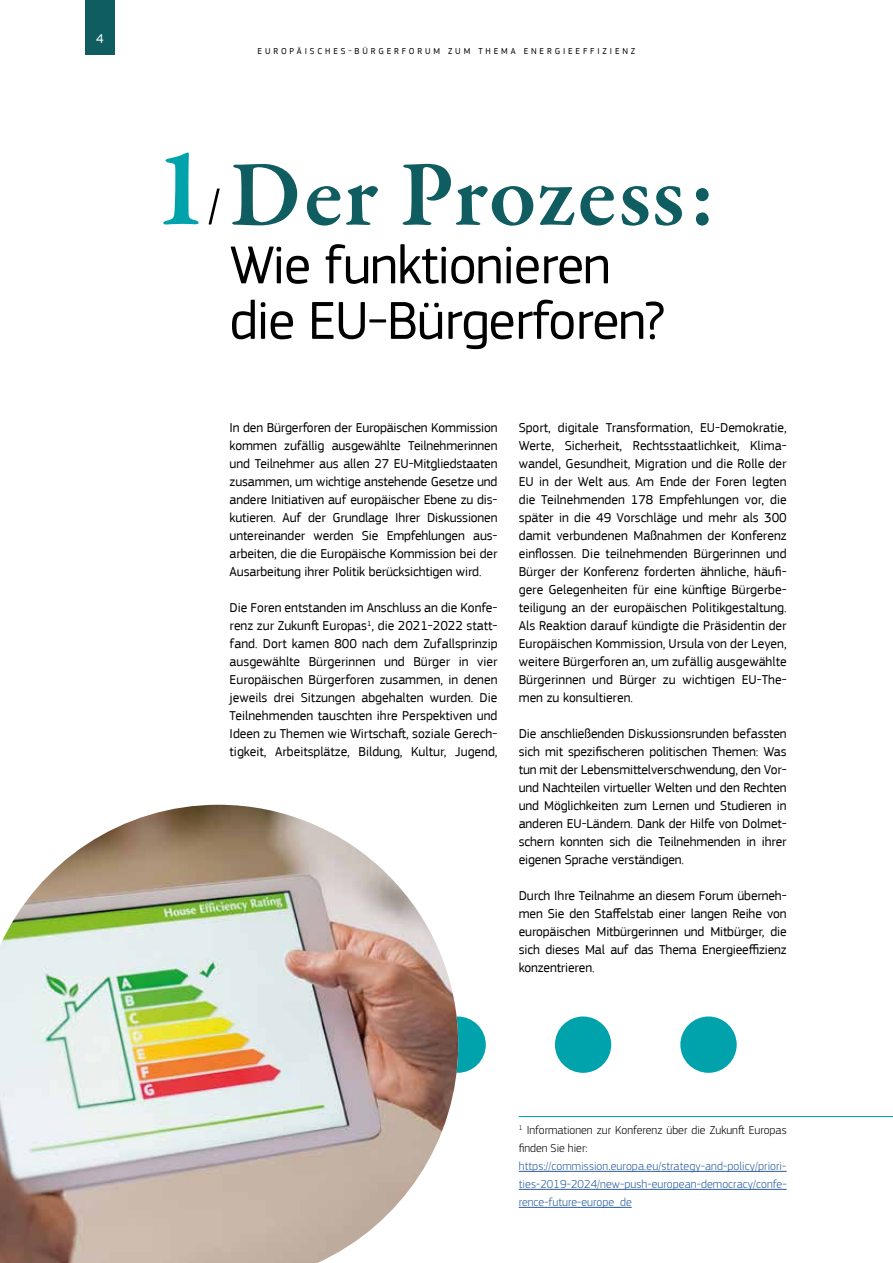
<style>
.page{position:relative;width:893px;height:1263px;background:#fff}
.page>*{position:absolute;margin:0;border:0;box-sizing:border-box;transform-origin:0 0}
.t1{font:600 94.5px "Garamond Premr Pro";letter-spacing:.015em;color:#0f5c61}
.t2{font:55.5px/55.5px "EC Square Sans Pro";letter-spacing:-.02em;color:#000}
.t3{font:13.5px/18px "EC Square Sans Pro";letter-spacing:-.01em;color:#000;text-align:justify}
.t4{font:13.5px "EC Square Sans Pro";color:#fff}
.t5{font:300 12px/18px "EC Square Sans Pro";letter-spacing:.005em;color:#275b9b;text-align:justify}
.t6{font:300 12px/18px "EC Square Sans Pro";color:#000}
.t7{font:9px "EC Square Sans Pro";letter-spacing:.32em;color:#000}
</style>
<div class="page">
<div style="left:85px;top:0;width:30px;height:54px;background:#0f5c61"></div>
<div style="left:429px;top:1016px;width:57px;height:57px;background:#00a3ab;border-radius:50%"></div>
<img style="left:0;top:805px;width:458px;height:458px">
<div style="left:680px;top:1016px;width:57px;height:57px;background:#00a3ab;border-radius:50%"></div>
<div style="left:555px;top:1016px;width:56px;height:57px;background:#00a3ab;border-radius:50%"></div>
<svg style="left:163px;top:152px;width:36px;height:73px"></svg>
<svg style="left:209px;top:189px;width:11px;height:36px"></svg>
<hr style="left:519px;top:1171px;width:268px;height:1px;background:#275b9b">
<hr style="left:519px;top:1189px;width:268px;height:1px;background:#275b9b">
<hr style="left:519px;top:1207px;width:113px;height:1px;background:#275b9b">
<hr style="left:519px;top:1116px;width:374px;height:1px;background:#00a3ab">
<p class="t4" style="left:96px;top:30px;width:9px">4</p>
<p class="t7" style="left:258px;top:46px;width:379px">EUROPÄISCHES-BÜRGERFORUM ZUM THEMA ENERGIEEFFIZIENZ</p>
<h1 class="t1" style="left:230px;top:138px;width:488px">Der Prozess:</h1>
<h2 class="t2" style="left:230px;top:238px;width:437px">Wie funktionieren die EU-Bürgerforen?</h2>
<p class="t3" style="left:230px;top:419px;width:269px">In den Bürgerforen der Europäischen Kommission kommen zufällig ausgewählte Teilnehmerinnen und Teilnehmer aus allen 27 EU-Mitgliedstaaten zusammen, um wichtige anstehende Gesetze und andere Initiativen auf europäischer Ebene zu dis&shy;kutieren. Auf der Grundlage Ihrer Diskussionen untereinander werden Sie Empfehlungen aus&shy;arbeiten, die die Europäische Kommission bei der Ausarbeitung ihrer Politik berücksichtigen wird.</p>
<p class="t3" style="left:230px;top:599px;width:269px">Die Foren entstanden im Anschluss an die Konfe&shy;renz zur Zukunft Europas<sup>1</sup>, die 2021-2022 statt&shy;fand. Dort kamen 800 nach dem Zufallsprinzip ausgewählte Bürgerinnen und Bürger in vier Europäischen Bürgerforen zusammen, in denen jeweils drei Sitzungen abgehalten wurden. Die Teilnehmenden tauschten ihre Perspektiven und Ideen zu Themen wie Wirtschaft, soziale Gerech&shy;tigkeit, Arbeitsplätze, Bildung, Kultur, Jugend,</p>
<p class="t3" style="left:519px;top:419px;width:269px">Sport, digitale Transformation, EU-Demokratie, Werte, Sicherheit, Rechtsstaatlichkeit, Klima&shy;wandel, Gesundheit, Migration und die Rolle der EU in der Welt aus. Am Ende der Foren legten die Teilnehmenden 178 Empfehlungen vor, die später in die 49 Vorschläge und mehr als 300 damit verbundenen Maßnahmen der Konferenz einflossen. Die teilnehmenden Bürgerinnen und Bürger der Konferenz forderten ähnliche, häufi&shy;gere Gelegenheiten für eine künftige Bürgerbe&shy;teiligung an der europäischen Politikgestaltung.<br>Als Reaktion darauf kündigte die Präsidentin der Europäischen Kommission, Ursula von der Leyen, weitere Bürgerforen an, um zufällig ausgewählte Bürgerinnen und Bürger zu wichtigen EU-The&shy;men zu konsultieren.</p>
<p class="t3" style="left:519px;top:725px;width:269px">Die anschließenden Diskussionsrunden befassten sich mit spezifischeren politischen Themen: Was tun mit der Lebensmittelverschwendung, den Vor&shy;und Nachteilen virtueller Welten und den Rechten und Möglichkeiten zum Lernen und Studieren in anderen EU-Ländern. Dank der Hilfe von Dolmet&shy;schern konnten sich die Teilnehmenden in ihrer eigenen Sprache verständigen.</p>
<p class="t3" style="left:519px;top:887px;width:269px">Durch Ihre Teilnahme an diesem Forum überneh&shy;men Sie den Staffelstab einer langen Reihe von europäischen Mitbürgerinnen und Mitbürger, die sich dieses Mal auf das Thema Energieeffizienz konzentrieren.</p>
<p class="t6" style="left:519px;top:1121px;width:269px"><sup>1</sup> Informationen zur Konferenz über die Zukunft Europas finden Sie hier:</p>
<p class="t5" style="left:519px;top:1157px;width:269px">https://commission.europa.eu/strategy-and-policy/priori&shy;ties-2019-2024/new-push-european-democracy/confe&shy;rence-future-europe_de</p>
</div>
